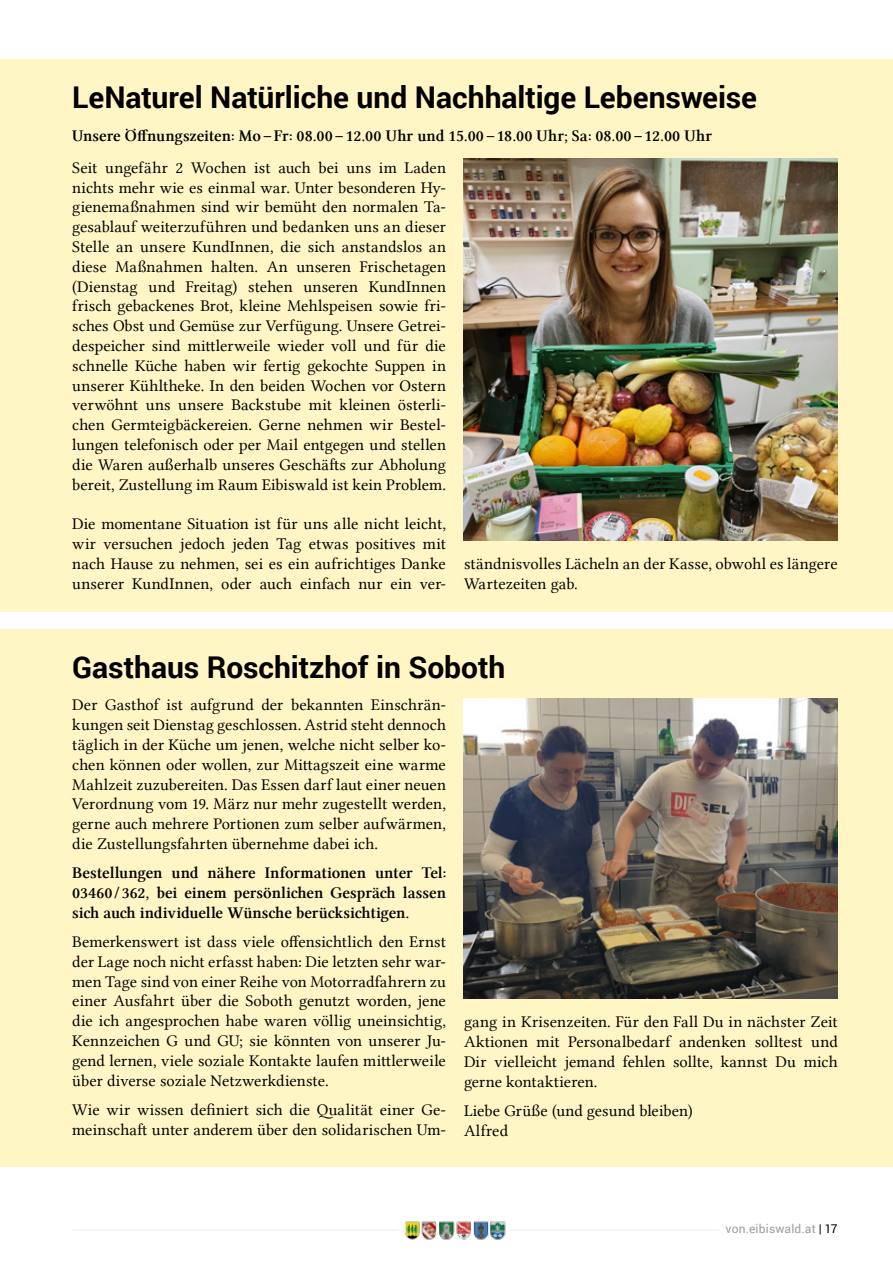
<style>
.page{position:relative;width:893px;height:1263px;background:#fff}
.page>*{position:absolute;margin:0;border:0;box-sizing:border-box;transform-origin:0 0}
.UE_span{font:700 30px "Roboto";color:#000}
.Kastl_Text{font:16.5px/19.8px "Lin Libertine";letter-spacing:.005em;color:#000;text-align:justify}
.Kastl_Text-2{font:16.5px/19.8px "Lin Libertine Z";letter-spacing:-.005em;color:#000;text-align:justify}
.Kastl_Text_span{font:16.5px "Lin Libertine Z";color:#000}
.t1{font:12px "Roboto";letter-spacing:.015em;color:#9d9d9c}
.s1{color:#000}
</style>
<div class="page">
<hr style="left:72px;top:1229px;width:702px;height:2px;background:#edf3ee">
<div style="left:720px;top:1221px;width:118px;height:15px;background:#fff"></div>
<img style="left:399px;top:1221px;width:111px;height:19px">
<div style="left:0;top:60px;width:893px;height:552px;background:#fff5c5"></div>
<img style="left:463px;top:158px;width:375px;height:383px">
<div style="left:0;top:629px;width:893px;height:538px;background:#fff5c5"></div>
<img style="left:463px;top:699px;width:375px;height:300px">
<p class="UE_span" style="left:72px;top:76px;width:686px">LeNaturel Natürliche und Nachhaltige Lebensweise</p>
<p class="Kastl_Text_span" style="left:72px;top:126px;width:641px">Unsere Öffnungszeiten: Mo – Fr: 08.00 – 12.00 Uhr und 15.00 – 18.00 Uhr; Sa: 08.00 – 12.00 Uhr</p>
<p class="Kastl_Text" style="left:72px;top:158px;width:375px">Seit ungefähr 2 Wochen ist auch bei uns im Laden nichts mehr wie es einmal war. Unter besonderen Hy&shy;gienemaßnahmen sind wir bemüht den normalen Ta&shy;gesablauf weiterzuführen und bedanken uns an dieser Stelle an unsere KundInnen, die sich anstandslos an diese Maßnahmen halten. An unseren Frischetagen (Dienstag und Freitag) stehen unseren KundInnen frisch gebackenes Brot, kleine Mehlspeisen sowie fri&shy;sches Obst und Gemüse zur Verfügung. Unsere Getrei&shy;despeicher sind mittlerweile wieder voll und für die schnelle Küche haben wir fertig gekochte Suppen in unserer Kühltheke. In den beiden Wochen vor Ostern verwöhnt uns unsere Backstube mit kleinen österli&shy;chen Germteigbäckereien. Gerne nehmen wir Bestel&shy;lungen telefonisch oder per Mail entgegen und stellen die Waren außerhalb unseres Geschäfts zur Abholung bereit, Zustellung im Raum Eibiswald ist kein Problem.</p>
<p class="Kastl_Text" style="left:72px;top:514px;width:375px">Die momentane Situation ist für uns alle nicht leicht, wir versuchen jedoch jeden Tag etwas positives mit nach Hause zu nehmen, sei es ein aufrichtiges Danke unserer KundInnen, oder auch einfach nur ein ver-</p>
<p class="Kastl_Text" style="left:464px;top:554px;width:375px">ständnisvolles Lächeln an der Kasse, obwohl es längere<br>Wartezeiten gab.</p>
<p class="UE_span" style="left:72px;top:646px;width:434px">Gasthaus Roschitzhof in Soboth</p>
<p class="Kastl_Text" style="left:72px;top:695px;width:375px">Der Gasthof ist aufgrund der bekannten Einschrän&shy;kungen seit Dienstag geschlossen. Astrid steht dennoch täglich in der Küche um jenen, welche nicht selber ko&shy;chen können oder wollen, zur Mittagszeit eine warme Mahlzeit zuzubereiten. Das Essen darf laut einer neuen Verordnung vom 19. März nur mehr zugestellt werden, gerne auch mehrere Portionen zum selber aufwärmen, die Zustellungsfahrten übernehme dabei ich.</p>
<p class="Kastl_Text-2" style="left:72px;top:863px;width:375px">Bestellungen und nähere Informationen unter Tel:<br>03460 / 362, bei einem persönlichen Gespräch lassen sich auch individuelle Wünsche berücksichtigen.</p>
<p class="Kastl_Text" style="left:72px;top:932px;width:375px">Bemerkenswert ist dass viele offensichtlich den Ernst der Lage noch nicht erfasst haben: Die letzten sehr war&shy;men Tage sind von einer Reihe von Motorradfahrern zu einer Ausfahrt über die Soboth genutzt worden, jene die ich angesprochen habe waren völlig uneinsichtig, Kennzeichen G und GU; sie könnten von unserer Ju&shy;gend lernen, viele soziale Kontakte laufen mittlerweile über diverse soziale Netzwerkdienste.</p>
<p class="Kastl_Text" style="left:72px;top:1099px;width:375px">Wie wir wissen definiert sich die Qualität einer Ge&shy;meinschaft unter anderem über den solidarischen Um-</p>
<p class="Kastl_Text" style="left:464px;top:1012px;width:375px">gang in Krisenzeiten. Für den Fall Du in nächster Zeit Aktionen mit Personalbedarf andenken solltest und Dir vielleicht jemand fehlen sollte, kannst Du mich gerne kontaktieren.</p>
<p class="Kastl_Text" style="left:464px;top:1100px;width:230px">Liebe Grüße (und gesund bleiben)<br>Alfred</p>
<p class="t1" style="left:726px;top:1221px;width:114px">von.eibiswald.at <span class="s1">| 17</span></p>
</div>
